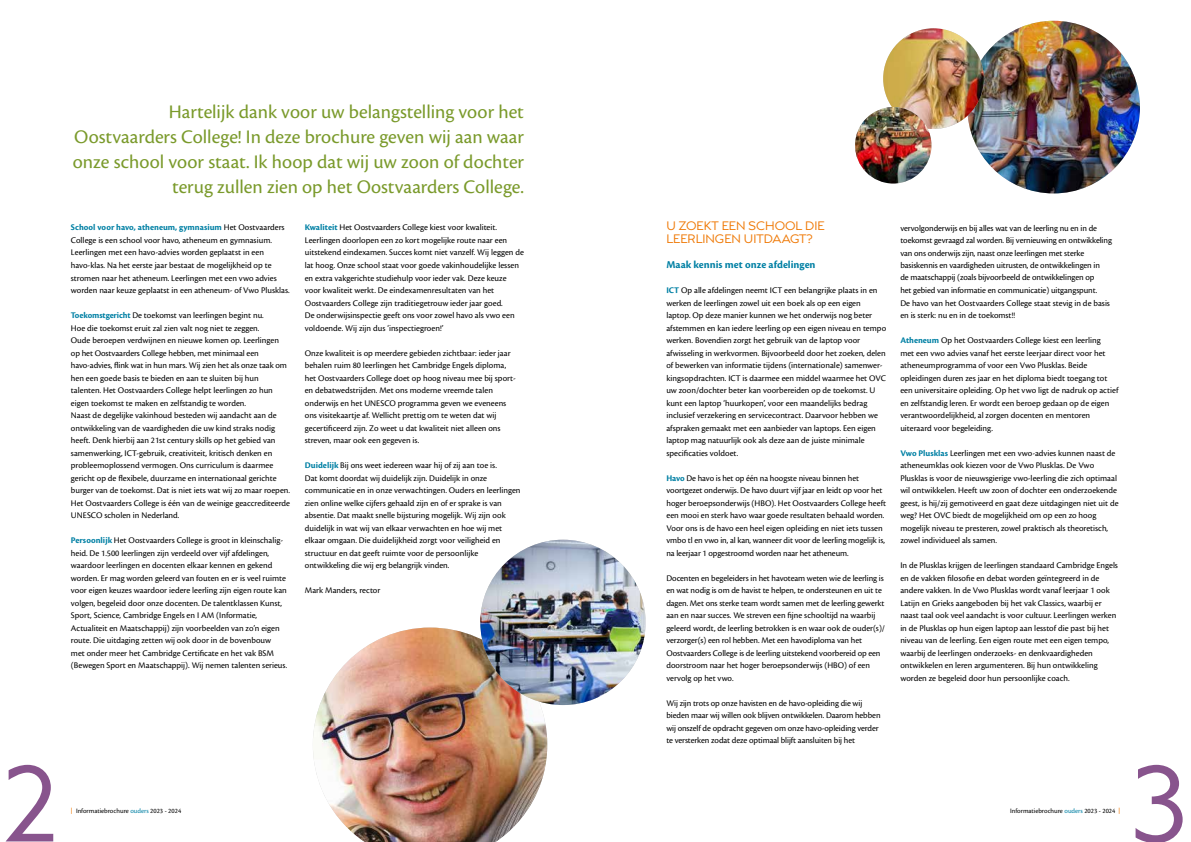
<style>
.page{position:relative;width:1191px;height:842px;background:#fff}
.page>*{position:absolute;margin:0;border:0;box-sizing:border-box;transform-origin:0 0}
.t1{font:105px "Capri Pro";color:#88548d}
.t2{font:20px/25px "Cronos Pro";color:#7a9a2b;text-align:right}
.t3{font:12px/12.5px "Capri Pro";color:#ef7906}
.t4{font:700 11px "Cronos Pro";letter-spacing:.005em;color:#0080a4}
.t5{font:9px/12.5px "Cronos Pro";color:#000}
.t6{font:7px "Cronos Pro";color:#000}
.s1{font-weight:700;color:#0080a4}
.s2{font-family:"Capri Pro";color:#ef7906}
.s3{color:#0080a4}
</style>
<div class="page">
<img style="left:313px;top:627px;width:234px;height:215px">
<img style="left:480px;top:540px;width:165px;height:165px;border-radius:83px">
<img style="left:967px;top:21px;width:173px;height:172px;border-radius:86px">
<img style="left:883px;top:28px;width:100px;height:101px;border-radius:50px">
<img style="left:855px;top:107px;width:76px;height:76px;border-radius:38px">
<h1 class="t1" style="left:0;top:741px;width:63px">2</h1>
<h2 class="t2" style="left:73px;top:99px;width:453px">Hartelijk dank voor uw belangstelling voor het Oostvaarders College! In deze brochure geven wij aan waar onze school voor staat. Ik hoop dat wij uw zoon of dochter terug zullen zien op het Oostvaarders College.</h2>
<p class="t5" style="left:71px;top:221px;width:220px"><span class="s1">School voor havo, atheneum, gymnasium</span> Het Oostvaarders College is een school voor havo, atheneum en gymnasium.<br>Leerlingen met een havo-advies worden geplaatst in een havo-klas. Na het eerste jaar bestaat de mogelijkheid op te stromen naar het atheneum. Leerlingen met een vwo advies worden naar keuze geplaatst in een atheneum- of Vwo Plusklas.</p>
<p class="t5" style="left:71px;top:309px;width:221px"><span class="s1">Toekomstgericht</span> De toekomst van leerlingen begint nu.<br>Hoe die toekomst eruit zal zien valt nog niet te zeggen.<br>Oude beroepen verdwijnen en nieuwe komen op. Leerlingen op het Oostvaarders College hebben, met minimaal een havo-advies, flink wat in hun mars. Wij zien het als onze taak om hen een goede basis te bieden en aan te sluiten bij hun talenten. Het Oostvaarders College helpt leerlingen zo hun eigen toekomst te maken en zelfstandig te worden.<br>Naast de degelijke vakinhoud besteden wij aandacht aan de ontwikkeling van de vaardigheden die uw kind straks nodig heeft. Denk hierbij aan 21st century skills op het gebied van samenwerking, ICT-gebruik, creativiteit, kritisch denken en probleemoplossend vermogen. Ons curriculum is daarmee gericht op de flexibele, duurzame en internationaal gerichte burger van de toekomst. Dat is niet iets wat wij zo maar roepen.<br>Het Oostvaarders College is één van de weinige geaccrediteerde UNESCO scholen in Nederland.</p>
<p class="t5" style="left:71px;top:534px;width:218px"><span class="s1">Persoonlijk</span> Het Oostvaarders College is groot in kleinschalig&shy;heid. De 1.500 leerlingen zijn verdeeld over vijf afdelingen, waardoor leerlingen en docenten elkaar kennen en gekend worden. Er mag worden geleerd van fouten en er is veel ruimte voor eigen keuzes waardoor iedere leerling zijn eigen route kan volgen, begeleid door onze docenten. De talentklassen Kunst, Sport, Science, Cambridge Engels en I AM (Informatie, Actualiteit en Maatschappij) zijn voorbeelden van zo’n eigen route. Die uitdaging zetten wij ook door in de bovenbouw met onder meer het Cambridge Certificate en het vak BSM (Bewegen Sport en Maatschappij). Wij nemen talenten serieus.</p>
<p class="t5" style="left:305px;top:221px;width:221px"><span class="s1">Kwaliteit</span> Het Oostvaarders College kiest voor kwaliteit.<br>Leerlingen doorlopen een zo kort mogelijke route naar een uitstekend eindexamen. Succes komt niet vanzelf. Wij leggen de lat hoog. Onze school staat voor goede vakinhoudelijke lessen en extra vakgerichte studiehulp voor ieder vak. Deze keuze voor kwaliteit werkt. De eindexamenresultaten van het Oostvaarders College zijn traditiegetrouw ieder jaar goed.<br>De onderwijsinspectie geeft ons voor zowel havo als vwo een voldoende. Wij zijn dus ‘inspectiegroen!’</p>
<p class="t5" style="left:305px;top:346px;width:212px">Onze kwaliteit is op meerdere gebieden zichtbaar: ieder jaar behalen ruim 80 leerlingen het Cambridge Engels diploma, het Oostvaarders College doet op hoog niveau mee bij sport&shy;en debatwedstrijden. Met ons moderne vreemde talen onderwijs en het UNESCO programma geven we eveneens ons visitekaartje af. Wellicht prettig om te weten dat wij gecertificeerd zijn. Zo weet u dat kwaliteit niet alleen ons streven, maar ook een gegeven is.</p>
<p class="t5" style="left:305px;top:459px;width:217px"><span class="s1">Duidelijk</span> Bij ons weet iedereen waar hij of zij aan toe is.<br>Dat komt doordat wij duidelijk zijn. Duidelijk in onze communicatie en in onze verwachtingen. Ouders en leerlingen zien online welke cijfers gehaald zijn en of er sprake is van absentie. Dat maakt snelle bijsturing mogelijk. Wij zijn ook duidelijk in wat wij van elkaar verwachten en hoe wij met elkaar omgaan. Die duidelijkheid zorgt voor veiligheid en structuur en dat geeft ruimte voor de persoonlijke ontwikkeling die wij erg belangrijk vinden.</p>
<p class="t5" style="left:305px;top:584px;width:77px">Mark Manders, rector</p>
<h3 class="t3" style="left:666px;top:220px;width:160px">U ZOEKT EEN SCHOOL DIE<br>LEERLINGEN UITDAAGT?</h3>
<p class="t4" style="left:666px;top:258px;width:151px">Maak kennis met onze afdelingen</p>
<p class="t5" style="left:666px;top:284px;width:221px"><span class="s1">ICT</span> Op alle afdelingen neemt ICT een belangrijke plaats in en werken de leerlingen zowel uit een boek als op een eigen laptop. Op deze manier kunnen we het onderwijs nog beter afstemmen en kan iedere leerling op een eigen niveau en tempo werken. Bovendien zorgt het gebruik van de laptop voor afwisseling in werkvormen. Bijvoorbeeld door het zoeken, delen of bewerken van informatie tijdens (internationale) samenwer&shy;kingsopdrachten. ICT is daarmee een middel waarmee het OVC uw zoon/dochter beter kan voorbereiden op de toekomst. U kunt een laptop ‘huurkopen’, voor een maandelijks bedrag inclusief verzekering en servicecontract. Daarvoor hebben we afspraken gemaakt met een aanbieder van laptops. Een eigen laptop mag natuurlijk ook als deze aan de juiste minimale specificaties voldoet.</p>
<p class="t5" style="left:666px;top:471px;width:221px"><span class="s1">Havo</span> De havo is het op één na hoogste niveau binnen het voortgezet onderwijs. De havo duurt vijf jaar en leidt op voor het hoger beroepsonderwijs (HBO). Het Oostvaarders College heeft een mooi en sterk havo waar goede resultaten behaald worden.<br>Voor ons is de havo een heel eigen opleiding en niet iets tussen vmbo tl en vwo in, al kan, wanneer dit voor de leerling mogelijk is, na leerjaar 1 opgestroomd worden naar het atheneum.</p>
<p class="t5" style="left:666px;top:571px;width:220px">Docenten en begeleiders in het havoteam weten wie de leerling is en wat nodig is om de havist te helpen, te ondersteunen en uit te dagen. Met ons sterke team wordt samen met de leerling gewerkt aan en naar succes. We streven een fijne schooltijd na waarbij geleerd wordt, de leerling betrokken is en waar ook de ouder(s)/ verzorger(s) een rol hebben. Met een havodiploma van het Oostvaarders College is de leerling uitstekend voorbereid op een doorstroom naar het hoger beroepsonderwijs (HBO) of een vervolg op het vwo.</p>
<p class="t5" style="left:666px;top:696px;width:216px">Wij zijn trots op onze havisten en de havo-opleiding die wij bieden maar wij willen ook blijven ontwikkelen. Daarom hebben wij onszelf de opdracht gegeven om onze havo-opleiding verder te versterken zodat deze optimaal blijft aansluiten bij het</p>
<p class="t5" style="left:900px;top:221px;width:213px">vervolgonderwijs en bij alles wat van de leerling nu en in de toekomst gevraagd zal worden. Bij vernieuwing en ontwikkeling van ons onderwijs zijn, naast onze leerlingen met sterke basiskennis en vaardigheden uitrusten, de ontwikkelingen in<br>de maatschappij (zoals bijvoorbeeld de ontwikkelingen op<br>het gebied van informatie en communicatie) uitgangspunt.<br>De havo van het Oostvaarders College staat stevig in de basis en is sterk: nu en in de toekomst!!</p>
<p class="t5" style="left:900px;top:334px;width:219px"><span class="s1">Atheneum</span> Op het Oostvaarders College kiest een leerling<br>met een vwo advies vanaf het eerste leerjaar direct voor het atheneumprogramma of voor een Vwo Plusklas. Beide opleidingen duren zes jaar en het diploma biedt toegang tot een universitaire opleiding. Op het vwo ligt de nadruk op actief en zelfstandig leren. Er wordt een beroep gedaan op de eigen verantwoordelijkheid, al zorgen docenten en mentoren uiteraard voor begeleiding.</p>
<p class="t5" style="left:900px;top:446px;width:220px"><span class="s1">Vwo Plusklas</span> Leerlingen met een vwo-advies kunnen naast de atheneumklas ook kiezen voor de Vwo Plusklas. De Vwo Plusklas is voor de nieuwsgierige vwo-leerling die zich optimaal wil ontwikkelen. Heeft uw zoon of dochter een onderzoekende geest, is hij/zij gemotiveerd en gaat deze uitdagingen niet uit de weg? Het OVC biedt de mogelijkheid om op een zo hoog mogelijk niveau te presteren, zowel praktisch als theoretisch, zowel individueel als samen.</p>
<p class="t5" style="left:900px;top:559px;width:219px">In de Plusklas krijgen de leerlingen standaard Cambridge Engels en de vakken filosofie en debat worden geïntegreerd in de andere vakken. In de Vwo Plusklas wordt vanaf leerjaar 1 ook Latijn en Grieks aangeboden bij het vak Classics, waarbij er naast taal ook veel aandacht is voor cultuur. Leerlingen werken in de Plusklas op hun eigen laptop aan lesstof die past bij het niveau van de leerling. Een eigen route met een eigen tempo, waarbij de leerlingen onderzoeks- en denkvaardigheden ontwikkelen en leren argumenteren. Bij hun ontwikkeling worden ze begeleid door hun persoonlijke coach.</p>
<p class="t6" style="left:71px;top:807px;width:112px"><span class="s2">|</span> Informatiebrochure <span class="s3">ouders</span> 2023 - 2024</p>
<p class="t6" style="left:1010px;top:807px;width:111px">Informatiebrochure <span class="s3">ouders</span> 2023 - 2024 <span class="s2">|</span></p>
<h1 class="t1" style="left:1129px;top:741px;width:63px">3</h1>
</div>
